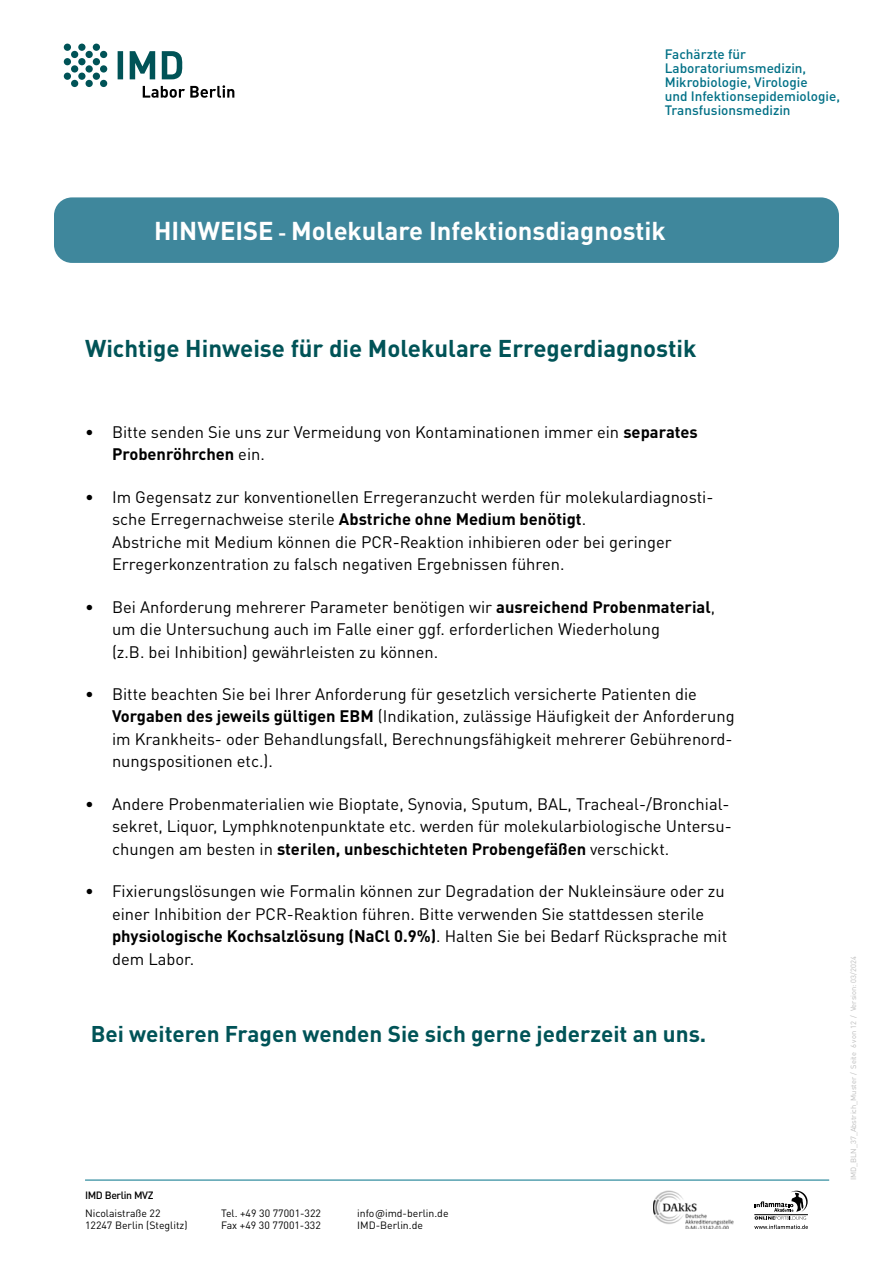
<style>
.page{position:relative;width:893px;height:1263px;background:#fff}
.page>*{position:absolute;margin:0;border:0;box-sizing:border-box;transform-origin:0 0}
.t1{font:700 25.5px "DIN Pro";color:#fff}
.t2{font:700 24px "DIN Pro";color:#005357}
.t3{font:700 22.5px "DIN Pro";color:#005357}
.t4{font:16.5px/22.5px "DIN Pro";color:#000}
.t5{font:500 13.5px/14px "DIN Pro";color:#007086}
.t6{font:10.5px "DIN Pro";color:#000}
.t7{font:500 10.5px "DIN Pro";letter-spacing:-.035em;color:#000}
.t8{font:7.5px "DIN Pro";color:#bcbcbc}
.s1{font-size:19.5px}
.s2{font-weight:700}
</style>
<div class="page">
<div style="left:54px;top:197px;width:785px;height:66px;background:#3f879c;border-radius:18px"></div>
<svg style="left:118px;top:51px;width:65px;height:28px"></svg>
<svg style="left:143px;top:85px;width:91px;height:13px"></svg>
<svg style="left:64px;top:44px;width:43px;height:43px"></svg>
<svg style="left:754px;top:1225px;width:54px;height:4px"></svg>
<svg style="left:755px;top:1191px;width:53px;height:28px"></svg>
<hr style="left:754px;top:1214px;width:54px;height:1px;background:#000">
<img style="left:653px;top:1191px;width:80px;height:38px">
<hr style="left:85px;top:1180px;width:744px;height:1px;background:#007188">
<p class="t5" style="left:665px;top:46px;width:177px">Fachärzte für<br>Laboratoriumsmedizin,<br>Mikrobiologie, Virologie<br>und Infektionsepidemiologie,<br>Transfusionsmedizin</p>
<h1 class="t1" style="left:154px;top:209px;width:513px">HINWEISE <span class="s1">-</span> Molekulare Infektionsdiagnostik</h1>
<h2 class="t2" style="left:85px;top:328px;width:613px">Wichtige Hinweise für die Molekulare Erregerdiagnostik</h2>
<p class="t4" style="left:112px;top:419px;width:587px;text-indent:-27px">• Bitte senden Sie uns zur Vermeidung von Kontaminationen immer ein <span class="s2">separates<br>Probenröhrchen</span> ein.</p>
<p class="t4" style="left:112px;top:484px;width:603px;text-indent:-27px">• Im Gegensatz zur konventionellen Erregeranzucht werden für molekulardiagnosti&shy;sche Erregernachweise sterile <span class="s2">Abstriche ohne Medium benötigt</span>.<br>Abstriche mit Medium können die PCR-Reaktion inhibieren oder bei geringer Erregerkonzentration zu falsch negativen Ergebnissen führen.</p>
<p class="t4" style="left:112px;top:594px;width:604px;text-indent:-27px">• Bei Anforderung mehrerer Parameter benötigen wir <span class="s2">ausreichend Probenmaterial</span>, um die Untersuchung auch im Falle einer ggf. erforderlichen Wiederholung<br>(z.B. bei Inhibition) gewährleisten zu können.</p>
<p class="t4" style="left:112px;top:681px;width:624px;text-indent:-27px">• Bitte beachten Sie bei Ihrer Anforderung für gesetzlich versicherte Patienten die <span class="s2">Vorgaben des jeweils gültigen EBM</span> (Indikation, zulässige Häufigkeit der Anforderung im Krankheits- oder Behandlungsfall, Berechnungsfähigkeit mehrerer Gebührenord&shy;nungspositionen etc.).</p>
<p class="t4" style="left:112px;top:791px;width:621px;text-indent:-27px">• Andere Probenmaterialien wie Bioptate, Synovia, Sputum, BAL, Tracheal-/Bronchial&shy;sekret, Liquor, Lymphknotenpunktate etc. werden für molekularbiologische Untersu&shy;chungen am besten in <span class="s2">sterilen, unbeschichteten Probengefäßen</span> verschickt.</p>
<p class="t4" style="left:112px;top:878px;width:617px;text-indent:-27px">• Fixierungslösungen wie Formalin können zur Degradation der Nukleinsäure oder zu einer Inhibition der PCR-Reaktion führen. Bitte verwenden Sie stattdessen sterile <span class="s2">physiologische Kochsalzlösung (NaCl 0.9%)</span>. Halten Sie bei Bedarf Rücksprache mit dem Labor.</p>
<h3 class="t3" style="left:91px;top:1015px;width:617px">Bei weiteren Fragen wenden Sie sich gerne jederzeit an uns.</h3>
<p class="t7" style="left:85px;top:1186px;width:70px">IMD Berlin MVZ</p>
<p class="t6" style="left:85px;top:1205px;width:77px">Nicolaistraße 22</p>
<p class="t6" style="left:221px;top:1205px;width:101px">Tel. +49 30 77001-322</p>
<p class="t6" style="left:357px;top:1205px;width:93px">info@imd-berlin.de</p>
<p class="t6" style="left:85px;top:1217px;width:104px">12247 Berlin (Steglitz)</p>
<p class="t6" style="left:221px;top:1217px;width:101px">Fax +49 30 77001-332</p>
<p class="t6" style="left:357px;top:1217px;width:67px">IMD-Berlin.de</p>
<p class="t8" style="left:848px;top:1180px;width:226px;rotate:-90deg">IMD_BLN_37_Abstrich_Muster / Seite 6 von 12 / Version: 03/2024</p>
</div>
